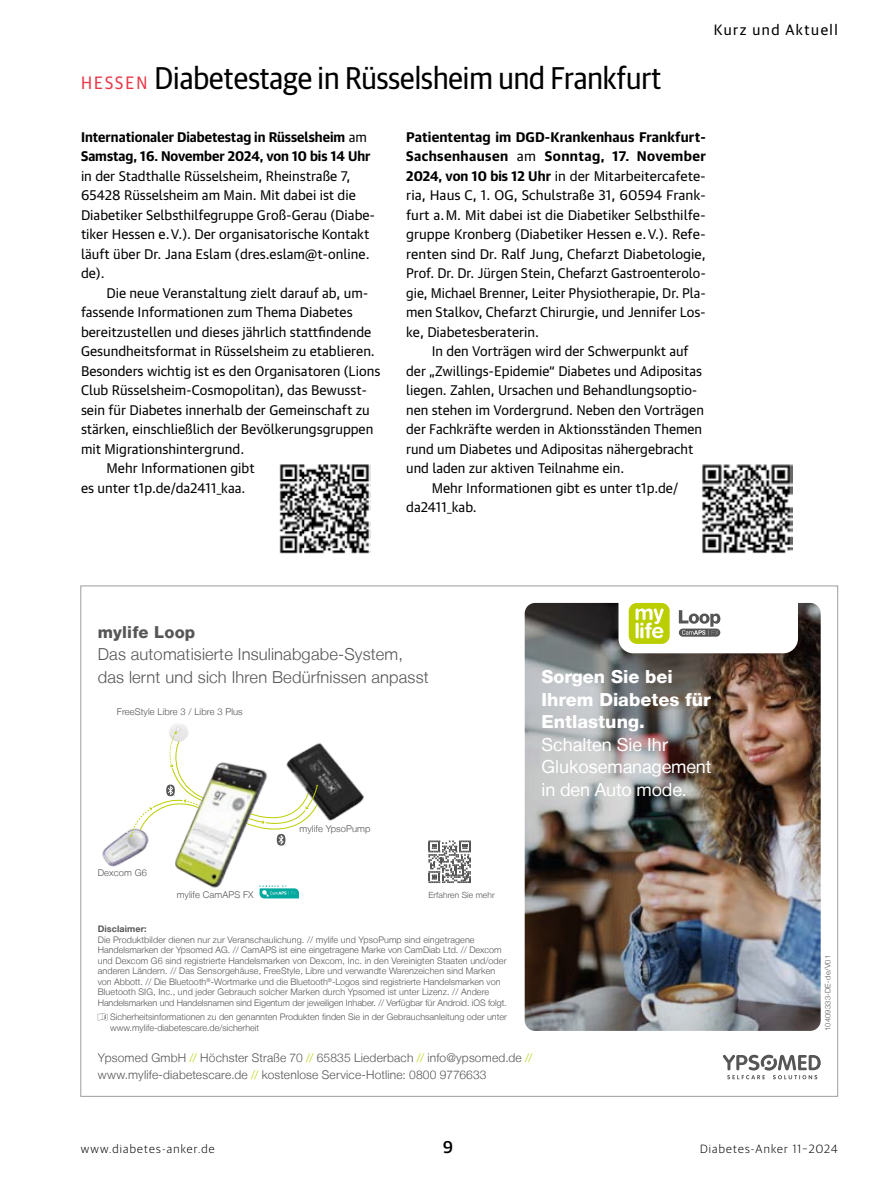
<style>
.page{position:relative;width:893px;height:1191px;background:#fff}
.page>*{position:absolute;margin:0;border:0;box-sizing:border-box;transform-origin:0 0}
.t1{font:31.5px "Guardian Sans Narrow";color:#000}
.t2{font:18px/22.5px "Helvetica Neue LT";letter-spacing:-.005em;color:#fff}
.t3{font:800 18px/22.5px "Helvetica Neue LT";color:#fff}
.t4{font:300 16.5px/22.5px "Helvetica Neue LT";letter-spacing:.01em;color:#565656}
.t5{font:800 16.5px "Helvetica Neue LT";letter-spacing:.01em;color:#565656}
.t6{font:500 16.5px "Guardian Text Sans";color:#000}
.t7{font:15px "Guardian Sans";letter-spacing:.1em;color:#000}
.t8{font:13.5px/19.5px "Guardian Text Sans";color:#000}
.t9{font:13.5px/19.5px "Guardian Text Sans";color:#000;text-align:justify;scale:1.04 1}
.t10{font:700 13.5px/19.5px "Guardian Text Sans";color:#000}
.t11{font:300 12px/17.2px "Helvetica Neue LT";letter-spacing:.015em;color:#565656}
.t12{font:300 12px "Guardian Sans";letter-spacing:.1em;color:#000}
.t13{font:300 9.3px "Helvetica Neue LT";letter-spacing:.01em;color:#565656}
.t14{font:300 9px/10.5px "Helvetica Neue LT";color:#565656}
.t15{font:700 9px "Helvetica Neue LT";letter-spacing:.01em;color:#565656}
.t16{font:300 8.4px "Helvetica Neue LT";letter-spacing:.01em;color:#565656}
.t17{font:300 7.5px "Helvetica Neue LT";letter-spacing:.03em;color:#565656}
.s1{font-size:18px;color:#e83849}
.s2{font-weight:400}
.s3{font-weight:700}
.s4{color:#bbcf00}
</style>
<div class="page">
<img style="left:525px;top:603px;width:296px;height:428px;border-radius:11px">
<svg style="left:723px;top:1054px;width:98px;height:25px"></svg>
<svg style="left:618px;top:602px;width:180px;height:51px"></svg>
<svg style="left:98px;top:1013px;width:9px;height:7px"></svg>
<img style="left:102px;top:829px;width:28px;height:38px">
<img style="left:170px;top:724px;width:18px;height:6px">
<svg style="left:130px;top:730px;width:341px;height:168px"></svg>
<img style="left:279px;top:464px;width:91px;height:90px">
<img style="left:702px;top:464px;width:91px;height:90px">
<p class="t7" style="left:714px;top:19px;width:125px">Kurz und Aktuell</p>
<h1 class="t1" style="left:81px;top:56px;width:582px"><span class="s1">HESSEN</span> Diabetestage in Rüsselsheim und Frankfurt</h1>
<p class="t10" style="left:81px;top:126px;width:291px">Internationaler Diabetestag in Rüsselsheim <span class="s2">am<br></span>Samstag, 16. November 2024, von 10 bis 14 Uhr</p>
<p class="t8" style="left:81px;top:165px;width:296px">in der Stadthalle Rüsselsheim, Rheinstraße 7, 65428 Rüsselsheim am Main. Mit dabei ist die Diabetiker Selbsthilfegruppe Groß-Gerau (Diabe&shy;tiker Hessen e. V.). Der organisatorische Kontakt läuft über Dr. Jana Eslam (dres.eslam@t-online. de).</p>
<p class="t8" style="left:107px;top:282px;width:263px">Die neue Veranstaltung zielt darauf ab, um-</p>
<p class="t8" style="left:81px;top:301px;width:273px">fassende Informationen zum Thema Diabetes</p>
<p class="t8" style="left:81px;top:321px;width:292px">bereitzustellen und dieses jährlich stattfindende</p>
<p class="t8" style="left:81px;top:340px;width:295px">Gesundheitsformat in Rüsselsheim zu etablieren.</p>
<p class="t8" style="left:81px;top:360px;width:301px">Besonders wichtig ist es den Organisatoren (Lions</p>
<p class="t8" style="left:81px;top:379px;width:288px">Club Rüsselsheim-Cosmopolitan), das Bewusst-</p>
<p class="t8" style="left:81px;top:399px;width:290px">sein für Diabetes innerhalb der Gemeinschaft zu</p>
<p class="t8" style="left:81px;top:418px;width:294px">stärken, einschließlich der Bevölkerungsgruppen</p>
<p class="t8" style="left:81px;top:438px;width:165px">mit Migrationshintergrund.</p>
<p class="t8" style="left:107px;top:457px;width:150px">Mehr Informationen gibt</p>
<p class="t8" style="left:81px;top:477px;width:166px">es unter t1p.de/da2411_kaa.</p>
<p class="t9" style="left:406px;top:126px;width:290px"><span class="s3">Patiententag im DGD-Krankenhaus Frankfurt-Sachsenhausen</span> am <span class="s3">Sonntag, 17. November 2024, von 10 bis 12 Uhr</span> in der Mitarbeitercafete&shy;ria, Haus C, 1. OG, Schulstraße 31, 60594 Frank&shy;furt a. M. Mit dabei ist die Diabetiker Selbsthilfe&shy;gruppe Kronberg (Diabetiker Hessen e. V.). Refe&shy;renten sind Dr. Ralf Jung, Chefarzt Diabetologie, Prof. Dr. Dr. Jü rgen Stein, Chefarzt Gastroenterolo&shy;gie, Michael Brenner, Leiter Physiotherapie, Dr. Pla&shy;men Stalkov, Chefarzt Chirurgie, und Jennifer Los&shy;ke, Diabetesberaterin.</p>
<p class="t8" style="left:432px;top:340px;width:258px">In den Vorträgen wird der Schwerpunkt auf</p>
<p class="t8" style="left:406px;top:360px;width:297px">der „Zwillings-Epidemie“ Diabetes und Adipositas</p>
<p class="t8" style="left:406px;top:379px;width:293px">liegen. Zahlen, Ursachen und Behandlungsoptio-</p>
<p class="t8" style="left:406px;top:399px;width:299px">nen stehen im Vordergrund. Neben den Vorträgen</p>
<p class="t8" style="left:406px;top:418px;width:297px">der Fachkräfte werden in Aktionsständen Themen</p>
<p class="t8" style="left:406px;top:438px;width:289px">rund um Diabetes und Adipositas nähergebracht</p>
<p class="t8" style="left:406px;top:457px;width:220px">und laden zur aktiven Teilnahme ein.</p>
<p class="t8" style="left:432px;top:477px;width:248px">Mehr Informationen gibt es unter t1p.de/</p>
<p class="t8" style="left:406px;top:496px;width:72px">da2411_kab.</p>
<p class="t5" style="left:98px;top:622px;width:99px">mylife Loop</p>
<p class="t4" style="left:98px;top:643px;width:332px">Das automatisierte Insulinabgabe-System, das lernt und sich Ihren Bedürfnissen anpasst</p>
<p class="t13" style="left:117px;top:706px;width:127px">FreeStyle Libre 3 / Libre 3 Plus</p>
<p class="t13" style="left:300px;top:823px;width:73px">mylife YpsoPump</p>
<h2 class="t3" style="left:542px;top:665px;width:171px">Sorgen Sie bei<br>Ihrem Diabetes für<br>Entlastung.</h2>
<h2 class="t2" style="left:542px;top:732px;width:171px">Schalten Sie Ihr<br>Glukosemanagement in den Auto mode.</h2>
<p class="t13" style="left:98px;top:866px;width:51px">Dexcom G6</p>
<p class="t13" style="left:177px;top:889px;width:78px">mylife CamAPS FX</p>
<p class="t16" style="left:428px;top:890px;width:68px">Erfahren Sie mehr</p>
<p class="t15" style="left:98px;top:923px;width:51px">Disclaimer:</p>
<p class="t14" style="left:98px;top:934px;width:410px">Die Produktbilder dienen nur zur Veranschaulichung. // mylife und YpsoPump sind eingetragene Handelsmarken der Ypsomed AG. // CamAPS ist eine eingetragene Marke von CamDiab Ltd. // Dexcom und Dexcom G6 sind registrierte Handelsmarken von Dexcom, Inc. in den Vereinigten Staaten und/oder anderen Ländern. // Das Sensorgehäuse, FreeStyle, Libre und verwandte Warenzeichen sind Marken von Abbott. // Die Bluetooth<sup>®</sup>-Wortmarke und die Bluetooth<sup>®</sup>-Logos sind registrierte Handelsmarken von Bluetooth SIG, Inc., und jeder Gebrauch solcher Marken durch Ypsomed ist unter Lizenz. // Andere Handelsmarken und Handelsnamen sind Eigentum der jeweiligen Inhaber. // Verfügbar für Android. iOS folgt.</p>
<p class="t14" style="left:110px;top:1011px;width:398px">Sicherheitsinformationen zu den genannten Produkten finden Sie in der Gebrauchsanleitung oder unter www.mylife-diabetescare.de/sicherheit</p>
<p class="t11" style="left:98px;top:1049px;width:436px">Ypsomed GmbH <span class="s4">//</span> Höchster Straße 70 <span class="s4">//</span> 65835 Liederbach <span class="s4">//</span> info@ypsomed.de <span class="s4">// </span>www.mylife-diabetescare.de <span class="s4">//</span> kostenlose Service-Hotline: 0800 9776633</p>
<p class="t17" style="left:823px;top:1031px;width:77px;rotate:-90deg">10409333-DE-de/V01</p>
<p class="t12" style="left:81px;top:1140px;width:135px">www.diabetes-anker.de</p>
<p class="t6" style="left:443px;top:1133px;width:12px">9</p>
<p class="t12" style="left:700px;top:1140px;width:139px">Diabetes-Anker 11–2024</p>
</div>
